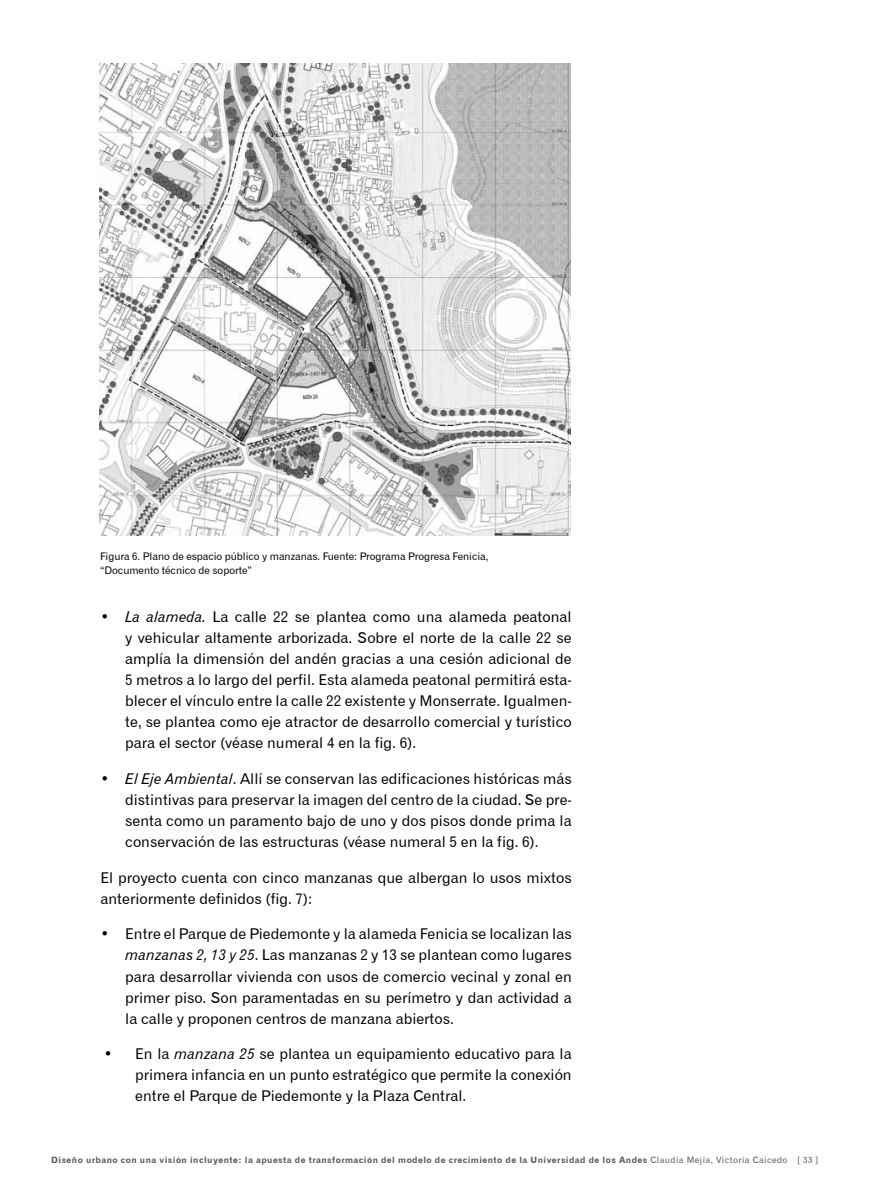
<style>
.page{position:relative;width:893px;height:1191px;background:#fff}
.page>*{position:absolute;margin:0;border:0;box-sizing:border-box;transform-origin:0 0}
.t1{font:14.88px/21px "Gothic 720 BT Roman B";color:#000;text-align:justify}
.t2{font:10.5px/14px "Gothic 720 BT Roman B";letter-spacing:-.005em;color:#000}
.t3{font:8.75px "Gothic 720 BT Bold B";letter-spacing:.05em;color:#58595b}
.s1{font-family:"Gothic 720 BT Italic B"}
.s2{font-family:"Gothic 720 BT Roman B"}
</style>
<div class="page">
<img style="left:99px;top:63px;width:471px;height:472px">
<p class="t2" style="left:100px;top:549px;width:390px">Figura 6. Plano de espacio público y manzanas. Fuente: Programa Progresa Fenicia, “Documento técnico de soporte”</p>
<p class="t1" style="left:125px;top:606px;width:448px;text-indent:-25px"><span class="s1">• La alameda.</span> La calle 22 se plantea como una alameda peatonal y vehicular altamente arborizada. Sobre el norte de la calle 22 se amplía la dimensión del andén gracias a una cesión adicional de 5 metros a lo largo del perfil. Esta alameda peatonal permitirá esta&shy;blecer el vínculo entre la calle 22 existente y Monserrate. Igualmen&shy;te, se plantea como eje atractor de desarrollo comercial y turístico para el sector (véase numeral 4 en la fig. 6).</p>
<p class="t1" style="left:125px;top:767px;width:448px;text-indent:-25px"><span class="s1">• El Eje Ambiental</span>. Allí se conservan las edificaciones históricas más distintivas para preservar la imagen del centro de la ciudad. Se pre&shy;senta como un paramento bajo de uno y dos pisos donde prima la conservación de las estructuras (véase numeral 5 en la fig. 6).</p>
<p class="t1" style="left:100px;top:866px;width:473px">El proyecto cuenta con cinco manzanas que albergan lo usos mixtos anteriormente definidos (fig. 7):</p>
<p class="t1" style="left:125px;top:923px;width:448px;text-indent:-25px">• Entre el Parque de Piedemonte y la alameda Fenicia se localizan las <span class="s1">manzanas 2, 13 y 25</span>. Las manzanas 2 y 13 se plantean como lugares para desarrollar vivienda con usos de comercio vecinal y zonal en primer piso. Son paramentadas en su perímetro y dan actividad a la calle y proponen centros de manzana abiertos.</p>
<p class="t1" style="left:135px;top:1043px;width:438px;text-indent:-32px">• En la <span class="s1">manzana 25</span> se plantea un equipamiento educativo para la primera infancia en un punto estratégico que permite la conexión entre el Parque de Piedemonte y la Plaza Central.</p>
<p class="t3" style="left:51px;top:1154px;width:769px">Diseño urbano con una visión incluyente: la apuesta de transformación del modelo de crecimiento de la Universidad de los Andes <span class="s2">Claudia Mejía, Victoria Caicedo [ 33 ]</span></p>
</div>
